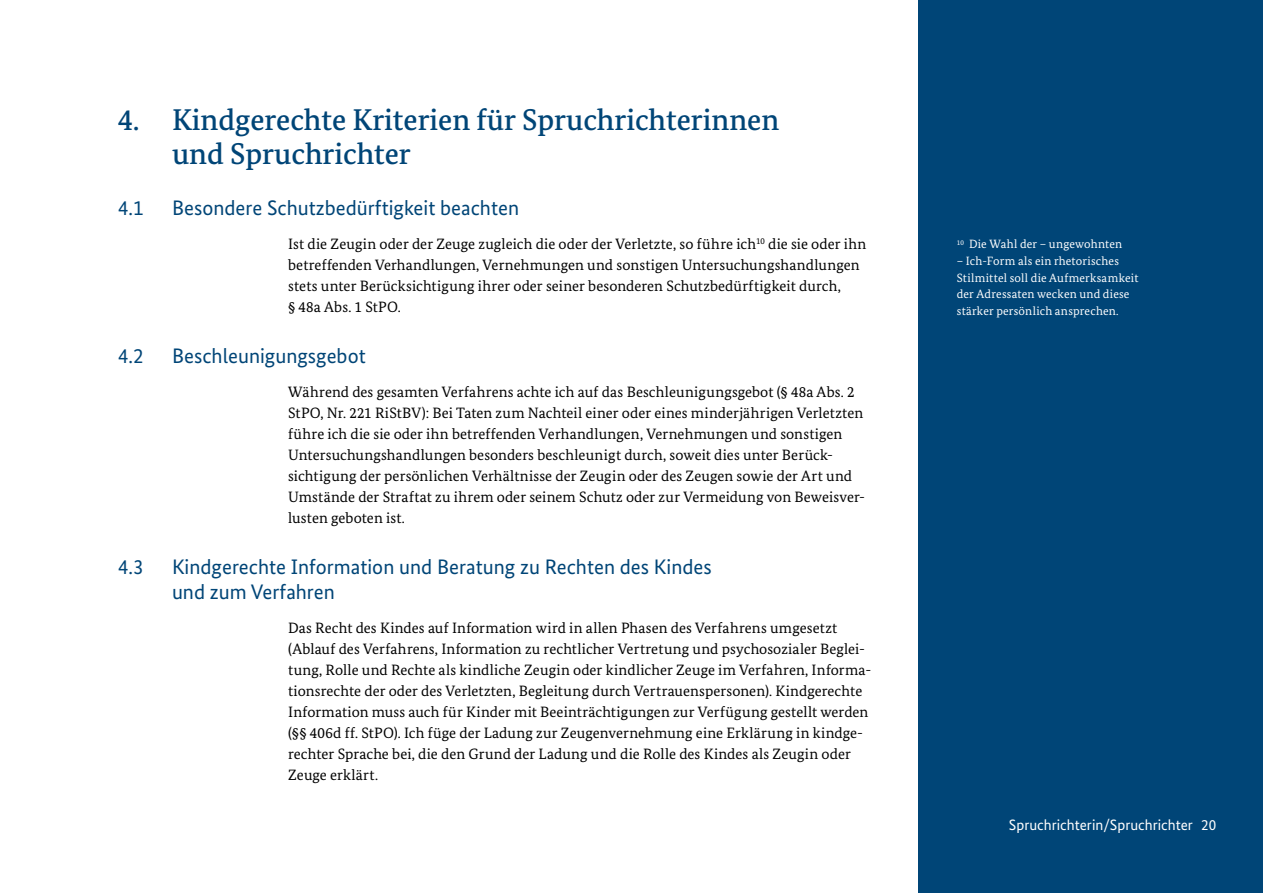
<style>
.page{position:relative;width:1263px;height:893px;background:#fff}
.page>*{position:absolute;margin:0;border:0;box-sizing:border-box;transform-origin:0 0}
.Kapitel_Headline{font:500 30px/34.5px "Bundes Serif";color:#004577}
.Kapitel_Subheadline{font:21px/25.5px "Bundes Sans";color:#004577}
.Tabelle_Fließtext{font:15px/21px "Bundes Serif";letter-spacing:.005em;color:#000}
.t1{font:15px "Bundes Sans";color:#fff}
.t2{font:12px/16.5px "Bundes Serif";letter-spacing:.015em;color:#fff}
</style>
<div class="page">
<div style="left:918px;top:0;width:345px;height:893px;background:#004577"></div>
<h1 class="Kapitel_Headline" style="left:172px;top:102px;width:609px;text-indent:-54px">4. Kindgerechte Kriterien für Spruchrichterinnen und Spruchrichter</h1>
<h2 class="Kapitel_Subheadline" style="left:118px;top:195px;width:27px">4.1</h2>
<h2 class="Kapitel_Subheadline" style="left:172px;top:195px;width:349px">Besondere Schutzbedürftigkeit beachten</h2>
<p class="Tabelle_Fließtext" style="left:288px;top:233px;width:580px">Ist die Zeugin oder der Zeuge zugleich die oder der Verletzte, so führe ich<sup>10</sup> die sie oder ihn betreffenden Verhandlungen, Vernehmungen und sonstigen Untersuchungshandlungen stets unter Berücksichtigung ihrer oder seiner besonderen Schutzbedürftigkeit durch,<br>§ 48a Abs. 1 StPO.</p>
<h2 class="Kapitel_Subheadline" style="left:118px;top:343px;width:27px">4.2</h2>
<h2 class="Kapitel_Subheadline" style="left:172px;top:343px;width:195px">Beschleunigungsgebot</h2>
<p class="Tabelle_Fließtext" style="left:288px;top:381px;width:578px">Während des gesamten Verfahrens achte ich auf das Beschleunigungsgebot (§ 48a Abs. 2<br>StPO, Nr. 221 RiStBV): Bei Taten zum Nachteil einer oder eines minderjährigen Verletzten führe ich die sie oder ihn betreffenden Verhandlungen, Vernehmungen und sonstigen Untersuchungshandlungen besonders beschleunigt durch, soweit dies unter Berück&shy;sichtigung der persönlichen Verhältnisse der Zeugin oder des Zeugen sowie der Art und Umstände der Straftat zu ihrem oder seinem Schutz oder zur Vermeidung von Beweisver&shy;lusten geboten ist.</p>
<h2 class="Kapitel_Subheadline" style="left:118px;top:553px;width:27px">4.3</h2>
<h2 class="Kapitel_Subheadline" style="left:172px;top:553px;width:541px">Kindgerechte Information und Beratung zu Rechten des Kindes und zum Verfahren</h2>
<p class="Tabelle_Fließtext" style="left:288px;top:617px;width:585px">Das Recht des Kindes auf Information wird in allen Phasen des Verfahrens umgesetzt (Ablauf des Verfahrens, Information zu rechtlicher Vertretung und psychosozialer Beglei&shy;tung, Rolle und Rechte als kindliche Zeugin oder kindlicher Zeuge im Verfahren, Informa&shy;tionsrechte der oder des Verletzten, Begleitung durch Vertrauenspersonen). Kindgerechte Information muss auch für Kinder mit Beeinträchtigungen zur Verfügung gestellt werden (§§ 406d ff. StPO). Ich füge der Ladung zur Zeugenvernehmung eine Erklärung in kindge&shy;rechter Sprache bei, die den Grund der Ladung und die Rolle des Kindes als Zeugin oder Zeuge erklärt.</p>
<p class="t2" style="left:957px;top:236px;width:167px"><sup>10</sup> Die Wahl der – ungewohnten</p>
<p class="t2" style="left:957px;top:252px;width:183px">– Ich-Form als ein rhetorisches Stilmittel soll die Aufmerksamkeit der Adressaten wecken und diese stärker persönlich ansprechen.</p>
<p class="t1" style="left:1009px;top:816px;width:209px">Spruchrichterin/Spruchrichter 20</p>
</div>
